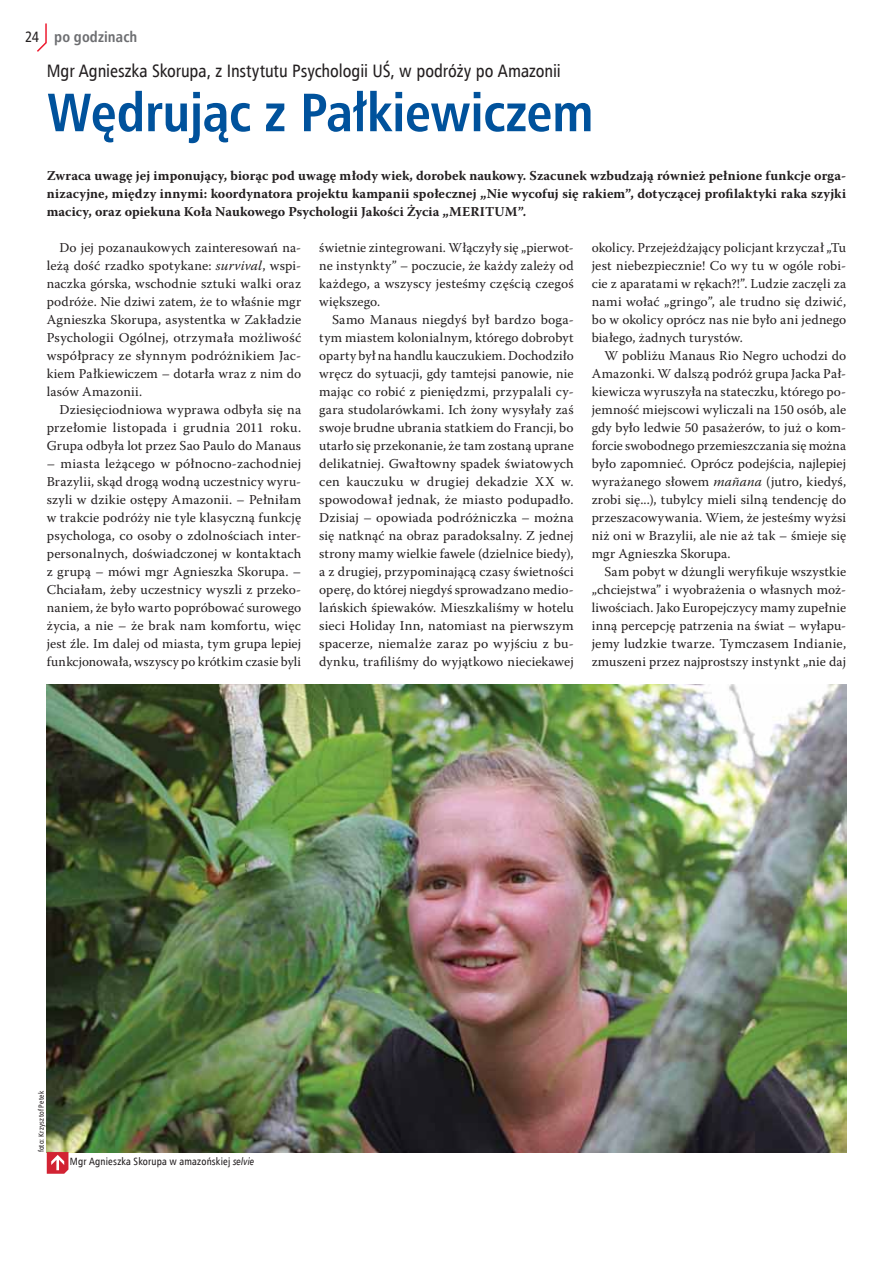
<style>
.page{position:relative;width:893px;height:1263px;background:#fff}
.page>*{position:absolute;margin:0;border:0;box-sizing:border-box;transform-origin:0 0}
.t1{font:700 54px "Humnst 777 Cn EU";letter-spacing:-.01em;color:#00529c}
.t2{font:18px "Humnst 777 Cn EU";letter-spacing:-.005em;color:#231f20}
.t3{font:700 15px "Humnst 777 Cn EU";letter-spacing:.005em;color:#6d6e71}
.t4{font:15px "Humnst 777 Cn EU";color:#231f20}
.t5{font:13.5px/18px "Warnock Pro";letter-spacing:.01em;color:#231f20;text-align:justify}
.t6{font:700 13.5px/18px "Warnock Pro";letter-spacing:.005em;color:#231f20;text-align:justify}
.t7{font:10.5px "Humnst 777 Cn EU";letter-spacing:.015em;color:#231f20}
.t8{font:7.5px "Humnst 777 Cn EU";letter-spacing:.025em;color:#231f20}
.s1{font-style:italic}
.s2{font-family:"Humnst 777 EU";font-style:italic}
</style>
<div class="page">
<svg style="left:37px;top:23px;width:10px;height:29px"></svg>
<img style="left:46px;top:684px;width:800px;height:468px">
<svg style="left:47px;top:1152px;width:21px;height:22px"></svg>
<p class="t4" style="left:25px;top:28px;width:16px">24</p>
<p class="t3" style="left:54px;top:28px;width:85px">po godzinach</p>
<h2 class="t2" style="left:47px;top:60px;width:515px">Mgr Agnieszka Skorupa, z Instytutu Psychologii UŚ, w podróży po Amazonii</h2>
<h1 class="t1" style="left:47px;top:78px;width:548px">Wędrując z Pałkiewiczem</h1>
<p class="t6" style="left:47px;top:166px;width:801px">Zwraca uwagę jej imponujący, biorąc pod uwagę młody wiek, dorobek naukowy. Szacunek wzbudzają również pełnione funkcje orga&shy;nizacyjne, między innymi: koordynatora projektu kampanii społecznej „Nie wycofuj się rakiem”, dotyczącej profilaktyki raka szyjki macicy, oraz opiekuna Koła Naukowego Psychologii Jakości Życia „MERITUM”.</p>
<p class="t5" style="left:47px;top:238px;width:256px;text-indent:13px">Do jej pozanaukowych zainteresowań na&shy;leżą dość rzadko spotykane: <span class="s1">survival</span>, wspi&shy;naczka górska, wschodnie sztuki walki oraz podróże. Nie dziwi zatem, że to właśnie mgr Agnieszka Skorupa, asystentka w Zakładzie Psychologii Ogólnej, otrzymała możliwość współpracy ze słynnym podróżnikiem Jac&shy;kiem Pałkiewiczem – dotarła wraz z nim do lasów Amazonii.</p>
<p class="t5" style="left:47px;top:400px;width:256px;text-indent:13px">Dziesięciodniowa wyprawa odbyła się na przełomie listopada i grudnia 2011 roku.<br>Grupa odbyła lot przez Sao Paulo do Manaus</p>
<p class="t5" style="left:47px;top:454px;width:256px">– miasta leżącego w północno-zachodniej Brazylii, skąd drogą wodną uczestnicy wyru&shy;szyli w dzikie ostępy Amazonii. – Pełniłam w trakcie podróży nie tyle klasyczną funkcję psychologa, co osoby o zdolnościach inter&shy;personalnych, doświadczonej w kontaktach z grupą – mówi mgr Agnieszka Skorupa. – Chciałam, żeby uczestnicy wyszli z przeko&shy;naniem, że było warto popróbować surowego życia, a nie – że brak nam komfortu, więc jest źle. Im dalej od miasta, tym grupa lepiej funkcjonowała, wszyscy po krótkim czasie byli</p>
<p class="t5" style="left:319px;top:238px;width:256px">świetnie zintegrowani. Włączyły się „pierwot&shy;ne instynkty” – poczucie, że każdy zależy od każdego, a wszyscy jesteśmy częścią czegoś większego.</p>
<p class="t5" style="left:319px;top:310px;width:256px;text-indent:13px">Samo Manaus niegdyś był bardzo boga&shy;tym miastem kolonialnym, którego dobrobyt oparty był na handlu kauczukiem. Dochodziło wręcz do sytuacji, gdy tamtejsi panowie, nie mając co robić z pieniędzmi, przypalali cy&shy;gara studolarówkami. Ich żony wysyłały zaś swoje brudne ubrania statkiem do Francji, bo utarło się przekonanie, że tam zostaną uprane delikatniej. Gwałtowny spadek światowych cen kauczuku w drugiej dekadzie XX w. spowodował jednak, że miasto podupadło.<br>Dzisiaj – opowiada podróżniczka – można się natknąć na obraz paradoksalny. Z jednej strony mamy wielkie fawele (dzielnice biedy), a z drugiej, przypominającą czasy świetności operę, do której niegdyś sprowadzano medio&shy;lańskich śpiewaków. Mieszkaliśmy w hotelu sieci Holiday Inn, natomiast na pierwszym spacerze, niemalże zaraz po wyjściu z bu&shy;dynku, trafiliśmy do wyjątkowo nieciekawej</p>
<p class="t5" style="left:592px;top:238px;width:256px">okolicy. Przejeżdżający policjant krzyczał „Tu jest niebezpiecznie! Co wy tu w ogóle robi&shy;cie z aparatami w rękach?!”. Ludzie zaczęli za nami wołać „gringo”, ale trudno się dziwić, bo w okolicy oprócz nas nie było ani jednego białego, żadnych turystów.</p>
<p class="t5" style="left:592px;top:346px;width:256px;text-indent:13px">W pobliżu Manaus Rio Negro uchodzi do Amazonki. W dalszą podróż grupa Jacka Pał&shy;kiewicza wyruszyła na stateczku, którego po&shy;jemność miejscowi wyliczali na 150 osób, ale gdy było ledwie 50 pasażerów, to już o kom&shy;forcie swobodnego przemieszczania się można było zapomnieć. Oprócz podejścia, najlepiej wyrażanego słowem <span class="s1">mañana</span> (jutro, kiedyś, zrobi się...), tubylcy mieli silną tendencję do przeszacowywania. Wiem, że jesteśmy wyżsi niż oni w Brazylii, ale nie aż tak – śmieje się mgr Agnieszka Skorupa.</p>
<p class="t5" style="left:592px;top:562px;width:256px;text-indent:13px">Sam pobyt w dżungli weryfikuje wszystkie „chciejstwa” i wyobrażenia o własnych moż&shy;liwościach. Jako Europejczycy mamy zupełnie inną percepcję patrzenia na świat – wyłapu&shy;jemy ludzkie twarze. Tymczasem Indianie, zmuszeni przez najprostszy instynkt „nie daj</p>
<p class="t8" style="left:37px;top:1152px;width:63px;rotate:-90deg">foto: Krzysztof Petek</p>
<p class="t7" style="left:70px;top:1154px;width:186px">Mgr Agnieszka Skorupa w amazońskiej <span class="s2">selvie</span></p>
</div>
